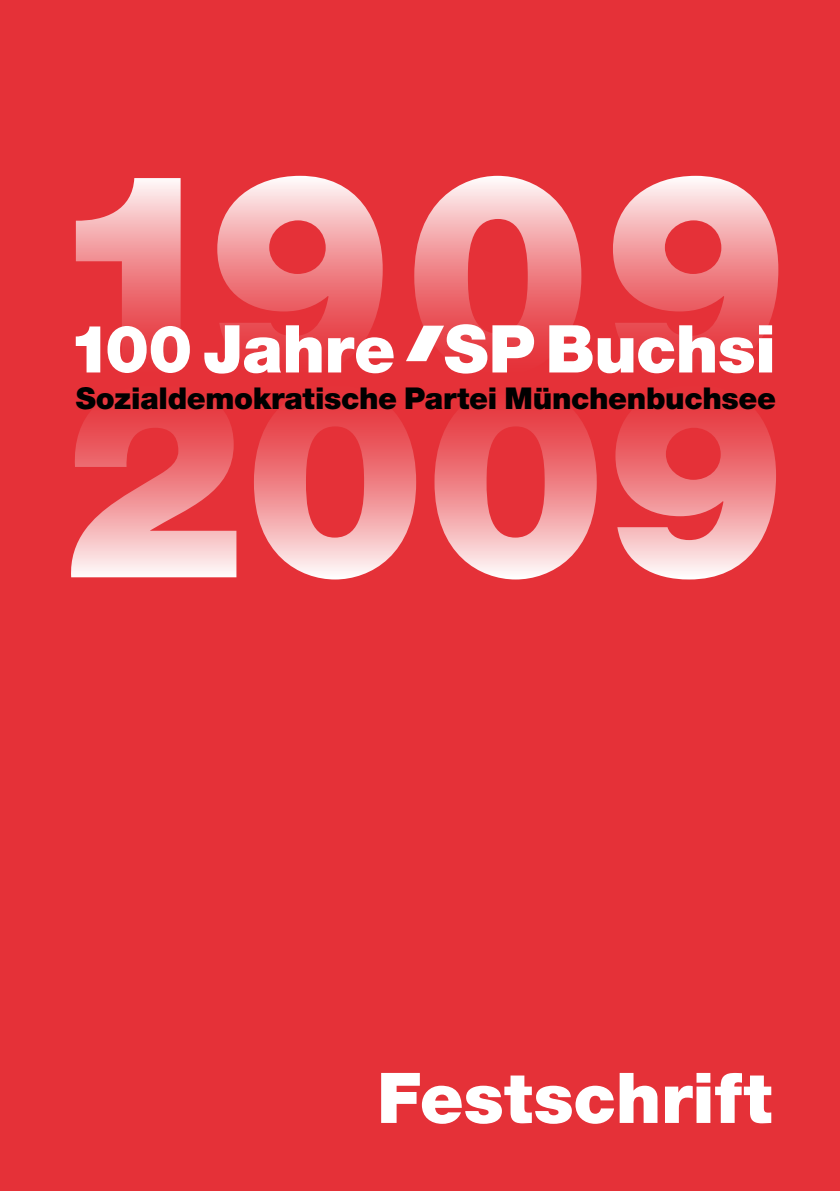
<style>
.page{position:relative;width:840px;height:1191px;background:#fff}
.page>*{position:absolute;margin:0;border:0;box-sizing:border-box;transform-origin:0 0}
.t1{font:900 70px "Helvetica Neue";color:#fff}
.t2{font:900 66px "Helvetica Neue";letter-spacing:-.01em;color:#fff}
.t3{font:900 30.2px "Helvetica Neue";letter-spacing:-.01em;color:#000}
</style>
<div class="page">
<div style="left:0;top:0;width:839px;height:1191px;background:#e53138"></div>
<svg style="left:76px;top:176px;width:702px;height:186px"></svg>
<svg style="left:71px;top:408px;width:704px;height:171px"></svg>
<svg style="left:405px;top:326px;width:39px;height:35px"></svg>
<h2 class="t2" style="left:68px;top:309px;width:709px">100 Jahre SP Buchsi</h2>
<p class="t3" style="left:76px;top:381px;width:701px">Sozialdemokratische Partei Münchenbuchsee</p>
<h1 class="t1" style="left:377px;top:1056px;width:396px">Festschrift</h1>
</div>
